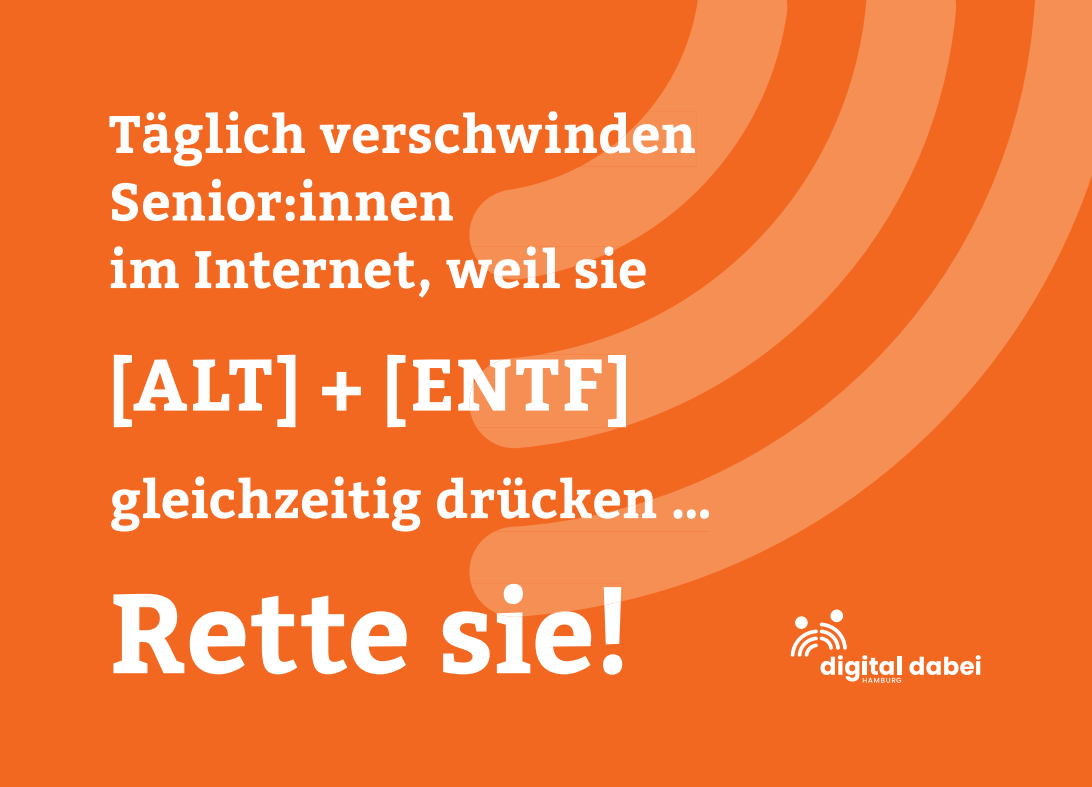
<style>
.page{position:relative;width:1092px;height:787px;background:#fff}
.page>*{position:absolute;margin:0;border:0;box-sizing:border-box;transform-origin:0 0}
.t1{font:700 112.5px "Bitter";color:#fff}
.t2{font:700 72.5px "Bitter";letter-spacing:.03em;color:#fff}
.t3{font:700 52.5px/67.5px "Bitter";letter-spacing:.005em;color:#fff}
</style>
<div class="page">
<div style="left:0;top:0;width:1091px;height:787px;background:#f36821"></div>
<div style="left:830px;top:609px;width:13px;height:13px;background:#fff;border-radius:50%"></div>
<div style="left:795px;top:616px;width:12px;height:13px;background:#fff;border-radius:50%"></div>
<svg style="left:909px;top:655px;width:71px;height:20px"></svg>
<svg style="left:790px;top:622px;width:111px;height:60px"></svg>
<svg style="left:469px;top:0;width:622px;height:601px"></svg>
<svg style="left:494px;top:477px;width:215px;height:54px"></svg>
<svg style="left:476px;top:0;width:480px;height:448px"></svg>
<div style="left:469px;top:355px;width:157px;height:72px;background:#f68f54"></div>
<svg style="left:471px;top:583px;width:151px;height:34px"></svg>
<p class="t3" style="left:109px;top:105px;width:588px">Täglich verschwinden<br>Senior:innen<br>im Internet, weil sie</p>
<h2 class="t2" style="left:109px;top:353px;width:523px">[ALT] + [ENTF]</h2>
<p class="t3" style="left:109px;top:470px;width:604px">gleichzeitig drücken …</p>
<h1 class="t1" style="left:109px;top:583px;width:524px">Rette sie!</h1>
</div>
